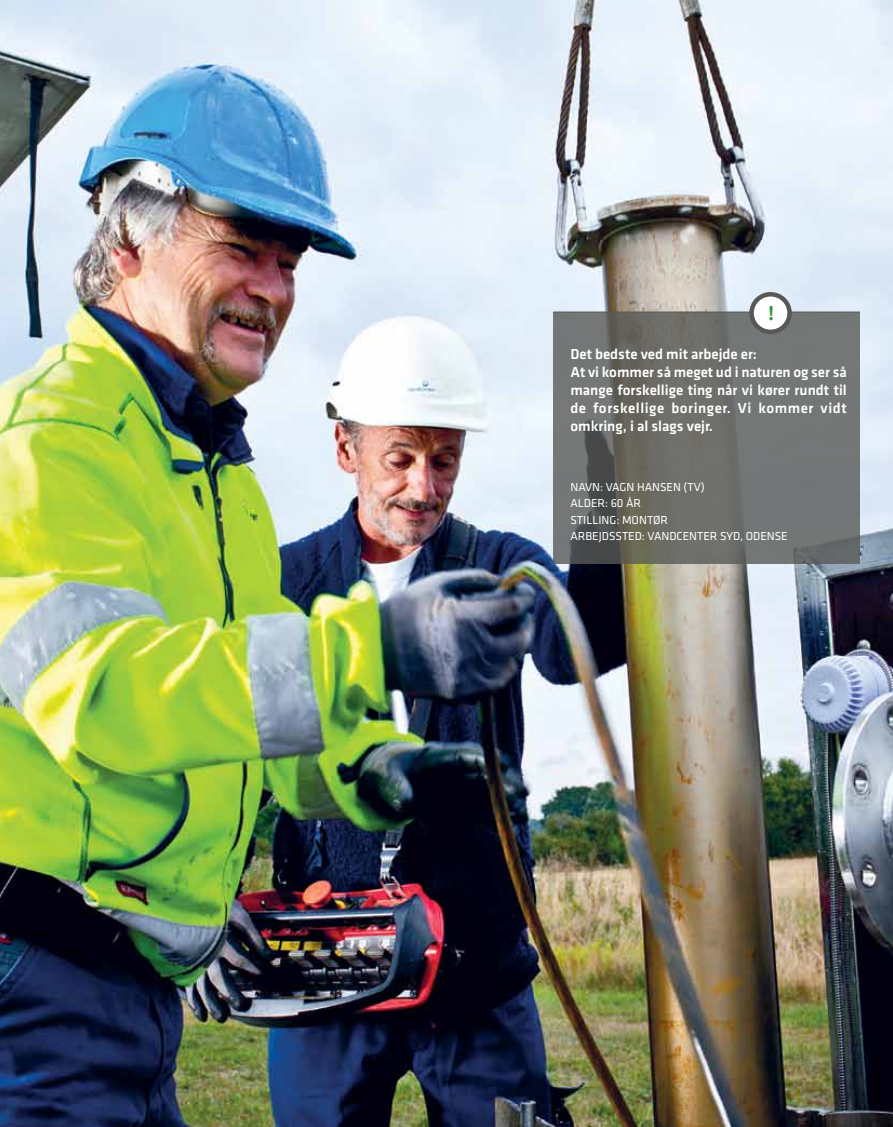
<style>
.page{position:relative;width:893px;height:1127px;background:#fff}
.page>*{position:absolute;margin:0;border:0;box-sizing:border-box;transform-origin:0 0}
.t1{font:700 21px "Egyptienne FLT Std";color:#299743}
.t2{font:500 15px/18px "Klavika";color:#fff}
.t3{font:12px/16.5px "Klavika";color:#fff}
</style>
<div class="page">
<img style="left:0;top:0;width:893px;height:1127px">
<svg style="left:553px;top:313px;width:307px;height:250px;background:#6d6e6c"></svg>
<hr style="left:553px;top:312px;width:307px;height:1px;background:#585956">
<svg style="left:751px;top:294px;width:39px;height:38px"></svg>
<div style="left:749px;top:292px;width:43px;height:42px;border:4px solid #585956;border-radius:50%"></div>
<h1 class="t1" style="left:767px;top:301px;width:10px">!</h1>
<p class="t2" style="left:570px;top:344px;width:278px">Det bedste ved mit arbejde er:<br>At vi kommer så meget ud i naturen og ser så mange forskellige ting når vi kører rundt til de forskellige boringer. Vi kommer vidt omkring, i al slags vejr.</p>
<p class="t3" style="left:570px;top:479px;width:219px">NAVN: VAGN HANSEN (TV)<br>ALDER: 60 ÅR<br>STILLING: MONTØR<br>ARBEJDSSTED: VANDCENTER SYD, ODENSE</p>
</div>
